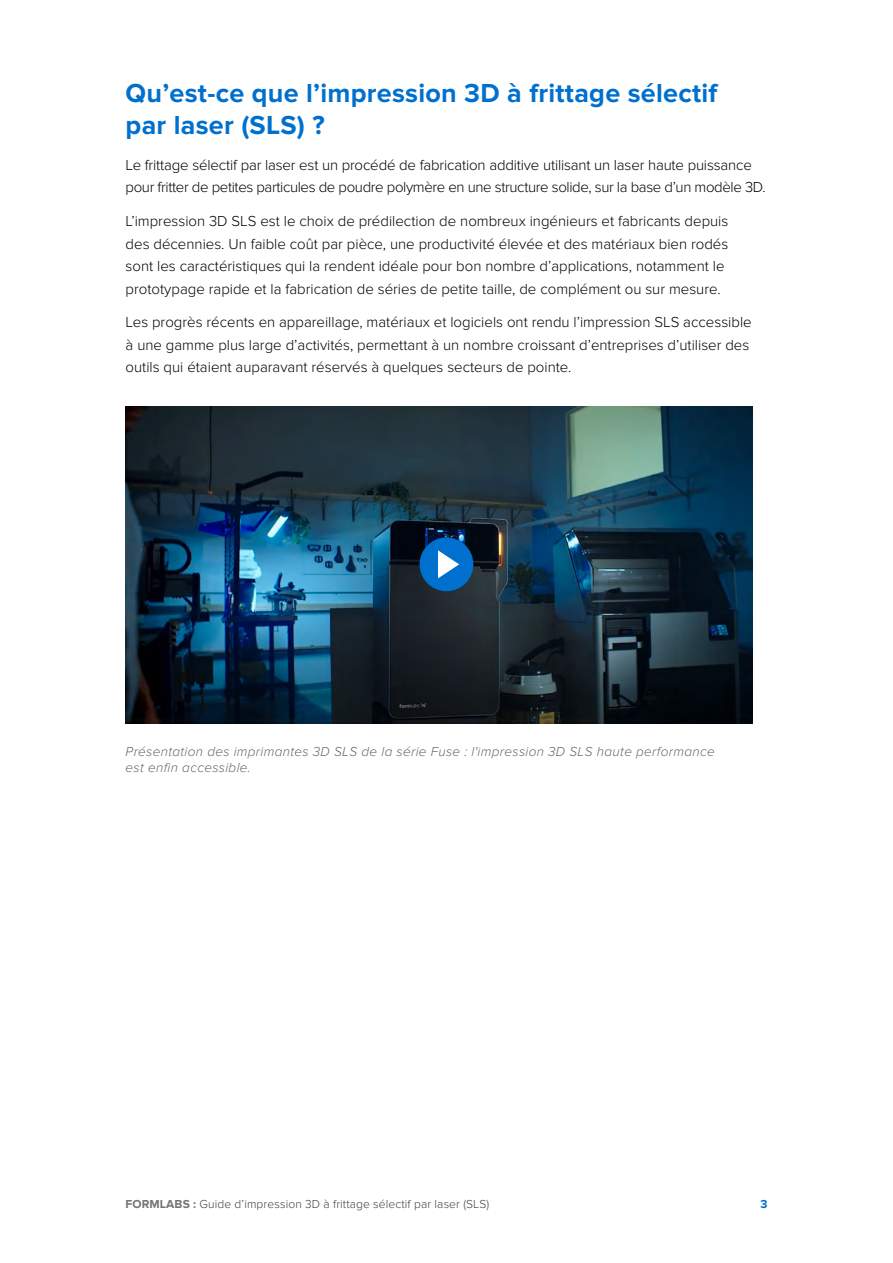
<style>
.page{position:relative;width:893px;height:1263px;background:#fff}
.page>*{position:absolute;margin:0;border:0;box-sizing:border-box;transform-origin:0 0}
.t1{font:700 27px/31.5px "Proxima Nova";letter-spacing:.01em;color:#0070ce}
.t2{font:300 15px/22.5px "Proxima Nova";color:#000}
.t3{font:italic 300 13.5px/16.2px "Proxima Nova";letter-spacing:.025em;color:#63666a}
.t4{font:300 12px "Proxima Nova";letter-spacing:.01em;color:#414042}
.t5{font:700 12px "Proxima Nova";color:#0070ce}
.s1{font-weight:700;color:#727579}
</style>
<div class="page">
<img style="left:126px;top:406px;width:627px;height:318px">
<div style="left:420px;top:537px;width:53px;height:54px;background:#0070ce;border-radius:50%"></div>
<svg style="left:438px;top:550px;width:21px;height:28px"></svg>
<h1 class="t1" style="left:126px;top:78px;width:593px">Qu’est-ce que l’impression 3D à frittage sélectif par laser (SLS) ?</h1>
<p class="t2" style="left:126px;top:154px;width:641px">Le frittage sélectif par laser est un procédé de fabrication additive utilisant un laser haute puissance pour fritter de petites particules de poudre polymère en une structure solide, sur la base d’un modèle 3D.</p>
<p class="t2" style="left:126px;top:210px;width:604px">L’impression 3D SLS est le choix de prédilection de nombreux ingénieurs et fabricants depuis des décennies. Un faible coût par pièce, une productivité élevée et des matériaux bien rodés sont les caractéristiques qui la rendent idéale pour bon nombre d’applications, notamment le prototypage rapide et la fabrication de séries de petite taille, de complément ou sur mesure.</p>
<p class="t2" style="left:126px;top:311px;width:628px">Les progrès récents en appareillage, matériaux et logiciels ont rendu l’impression SLS accessible à une gamme plus large d’activités, permettant à un nombre croissant d’entreprises d’utiliser des outils qui étaient auparavant réservés à quelques secteurs de pointe.</p>
<p class="t3" style="left:126px;top:744px;width:590px">Présentation des imprimantes 3D SLS de la série Fuse : l'impression 3D SLS haute performance est enfin accessible.</p>
<p class="t4" style="left:125px;top:1197px;width:365px"><span class="s1">FORMLABS :</span> Guide d’impression 3D à frittage sélectif par laser (SLS)</p>
<p class="t5" style="left:760px;top:1197px;width:9px">3</p>
</div>
